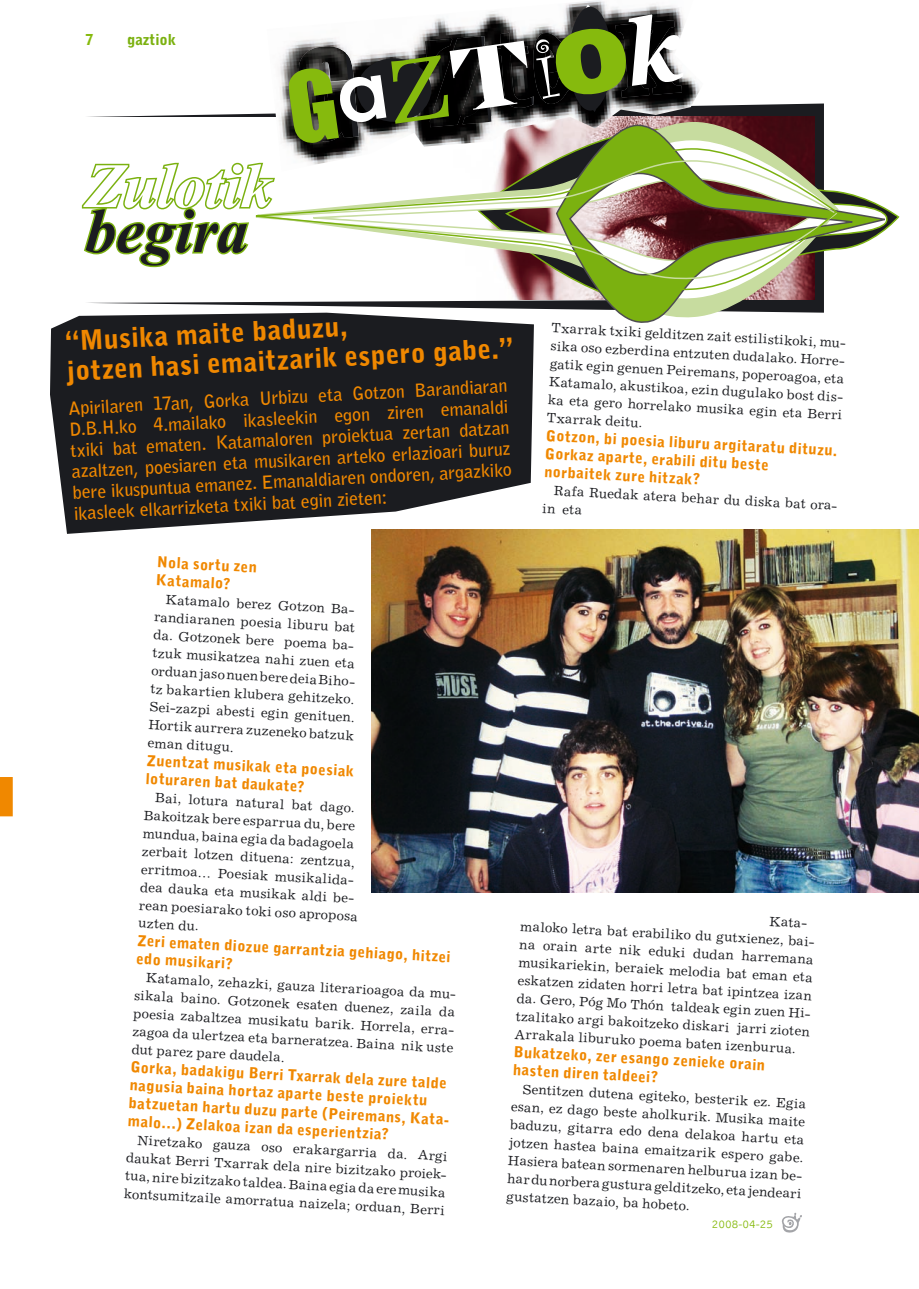
<style>
.page{position:relative;width:919px;height:1289px;background:#fff}
.page>*{position:absolute;margin:0;border:0;box-sizing:border-box;transform-origin:0 0}
.t1{font:90px "Impact";color:#86ba0d}
.t2{font:italic 700 63px "Times New Roman";letter-spacing:-.005em;color:#fff}
.t3{font:italic 700 63px "Times New Roman";color:#1b1c20}
.t4{font:900 27px/30px "Bell Gothic Std";color:#f08800}
.t5{font:700 18px/21px "Bell Gothic Std";color:#f08800;text-align:justify}
.t6{font:900 15px/18px "Bell Gothic Std";color:#f08800}
.t7{font:900 15px "Bell Gothic Std";color:#7bb110}
.t8{font:900 15px "Bell Gothic Std";color:#86ba0d}
.t9{font:13.5px/18px "Excelsior";color:#1b1c20;text-align:justify}
.t10{font:300 12px "Bell Gothic";color:#86ba0d}
.s1{font-family:"Excelsior"}
.s2{font-family:"Engravers";font-weight:700;color:#fff}
.s3{font-family:"Curlz";color:#fff}
.s4{font-family:"Frutiger LT";font-weight:900}
.s5{font-family:"Georgia";font-weight:700;font-style:italic;color:#fff}
</style>
<div class="page">
<svg style="left:781px;top:1212px;width:21px;height:21px"></svg>
<svg style="left:50px;top:313px;width:484px;height:221px;background:#313235"></svg>
<svg style="left:87px;top:103px;width:736px;height:203px"></svg>
<svg style="left:256px;top:121px;width:568px;height:200px"></svg>
<svg style="left:254px;top:139px;width:301px;height:164px"></svg>
<svg style="left:555px;top:124px;width:331px;height:199px"></svg>
<svg style="left:254px;top:147px;width:583px;height:147px"></svg>
<svg style="left:81px;top:160px;width:196px;height:115px"></svg>
<img style="left:371px;top:529px;width:547px;height:363px">
<div style="left:0;top:777px;width:13px;height:39px;background:#f08800"></div>
<img style="left:267px;top:0;width:436px;height:171px">
<img style="left:299px;top:46px;width:54px;height:96px">
<img style="left:425px;top:36px;width:63px;height:91px">
<img style="left:492px;top:33px;width:40px;height:75px">
<img style="left:545px;top:16px;width:32px;height:79px">
<img style="left:533px;top:33px;width:39px;height:72px">
<img style="left:615px;top:20px;width:67px;height:77px">
<div style="left:357px;top:58px;width:74px;height:64px;background:#1b1c20;border-radius:50%"></div>
<div style="left:568px;top:7px;width:43px;height:104px;background:#1b1c20;border-radius:50%"></div>
<p class="t8" style="left:85px;top:30px;width:10px">7</p>
<p class="t7" style="left:127px;top:30px;width:51px">gaztiok</p>
<h2 class="t2" style="left:85px;top:149px;width:188px">Zulotik</h2>
<h2 class="t3" style="left:85px;top:194px;width:165px">begira</h2>
<h1 class="t1" style="left:278px;top:40px;width:400px;rotate:-8deg">G<sup>a</sup><span class="s1">Z</span><span class="s2">T</span><span class="s3">i</span><span class="s4">O</span><span class="s5">k</span></h1>
<h3 class="t4" style="left:64px;top:326px;width:449px;rotate:-3deg">“Musika maite baduzu,<br>jotzen hasi emaitzarik espero gabe.”</h3>
<p class="t5" style="left:68px;top:398px;width:441px;rotate:-3deg">Apirilaren 17an, Gorka Urbizu eta Gotzon Barandiaran D.B.H.ko 4.mailako ikasleekin egon ziren emanaldi txiki bat ematen. Katamaloren proiektua zertan datzan azaltzen, poesiaren eta musikaren arteko erlazioari buruz bere ikuspuntua emanez. Emanaldiaren ondoren, argazkiko ikasleek elkarrizketa txiki bat egin zieten:</p>
<p class="t9" style="left:552px;top:318px;width:297px;rotate:3deg">Txarrak txiki gelditzen zait estilistikoki, mu&shy;sika oso ezberdina entzuten dudalako. Horre&shy;gatik egin genuen Peiremans, poperoagoa, eta Katamalo, akustikoa, ezin dugulako bost dis&shy;ka eta gero horrelako musika egin eta Berri Txarrak deitu.</p>
<p class="t6" style="left:546px;top:426px;width:293px;rotate:3deg">Gotzon, bi poesia liburu argitaratu dituzu.<br>Gorkaz aparte, erabili ditu beste norbaitek zure hitzak?</p>
<p class="t9" style="left:543px;top:481px;width:297px;text-indent:11px;rotate:3deg">Rafa Ruedak atera behar du diska bat ora&shy;in eta</p>
<p class="t6" style="left:158px;top:553px;width:101px;rotate:3deg">Nola sortu zen<br>Katamalo?</p>
<p class="t9" style="left:156px;top:589px;width:207px;text-align:left;text-indent:11px;rotate:3deg">Katamalo berez Gotzon Ba&shy;randiaranen poesia liburu bat da. Gotzonek bere poema ba&shy;tzuk musikatzea nahi zuen eta orduan jaso nuen bere deia Biho&shy;tz bakartien klubera gehitzeko.<br>Sei-zazpi abesti egin genituen.<br>Hortik aurrera zuzeneko batzuk eman ditugu.</p>
<p class="t6" style="left:147px;top:751px;width:209px;rotate:3deg">Zuentzat musikak eta poesiak loturaren bat daukate?</p>
<p class="t9" style="left:145px;top:787px;width:220px;text-align:left;text-indent:11px;rotate:3deg">Bai, lotura natural bat dago.<br>Bakoitzak bere esparrua du, bere mundua, baina egia da badagoela zerbait lotzen dituena: zentzua, erritmoa… Poesiak musikalida&shy;dea dauka eta musikak aldi be&shy;rean poesiarako toki oso aproposa uzten du.</p>
<p class="t6" style="left:138px;top:931px;width:315px;rotate:3deg">Zeri ematen diozue garrantzia gehiago, hitzei edo musikari?</p>
<p class="t9" style="left:136px;top:968px;width:323px;text-indent:11px;rotate:3deg">Katamalo, zehazki, gauza literarioagoa da mu&shy;sikala baino. Gotzonek esaten duenez, zaila da poesia zabaltzea musikatu barik. Horrela, erra&shy;zagoa da ulertzea eta barneratzea. Baina nik uste dut parez pare daudela.</p>
<p class="t6" style="left:131px;top:1058px;width:324px;rotate:3deg">Gorka, badakigu Berri Txarrak dela zure talde nagusia baina hortaz aparte beste proiektu batzuetan hartu duzu parte (Peiremans, Kata&shy;malo…) Zelakoa izan da esperientzia?</p>
<p class="t9" style="left:127px;top:1130px;width:323px;text-indent:11px;rotate:3deg">Niretzako gauza oso erakargarria da. Argi daukat Berri Txarrak dela nire bizitzako proiek&shy;tua, nire bizitzako taldea. Baina egia da ere musika kontsumitzaile amorratua naizela; orduan, Berri</p>
<p class="t9" style="left:769px;top:911px;width:40px;rotate:3deg">Kata-</p>
<p class="t9" style="left:520px;top:934px;width:297px;rotate:3deg">na orain arte nik eduki dudan harremana musikariekin, beraiek melodia bat eman eta eskatzen zidaten horri letra bat ipintzea izan da. Gero, Póg Mo Thón taldeak egin zuen Hi&shy;tzalitako argi bakoitzeko diskari jarri zioten Arrakala liburuko poema baten izenburua.</p>
<p class="t9" style="left:521px;top:916px;width:297px;rotate:3deg">maloko letra bat erabiliko du gutxienez, bai-</p>
<p class="t6" style="left:514px;top:1042px;width:253px;rotate:3deg">Bukatzeko, zer esango zenieke orain hasten diren taldeei?</p>
<p class="t9" style="left:512px;top:1079px;width:297px;text-indent:11px;rotate:3deg">Sentitzen dutena egiteko, besterik ez. Egia esan, ez dago beste aholkurik. Musika maite baduzu, gitarra edo dena delakoa hartu eta jotzen hastea baina emaitzarik espero gabe.<br>Hasiera batean sormenaren helburua izan be&shy;har du norbera gustura gelditzeko, eta jendeari gustatzen bazaio, ba hobeto.</p>
<p class="t10" style="left:711px;top:1217px;width:63px">2008-04-25</p>
</div>
